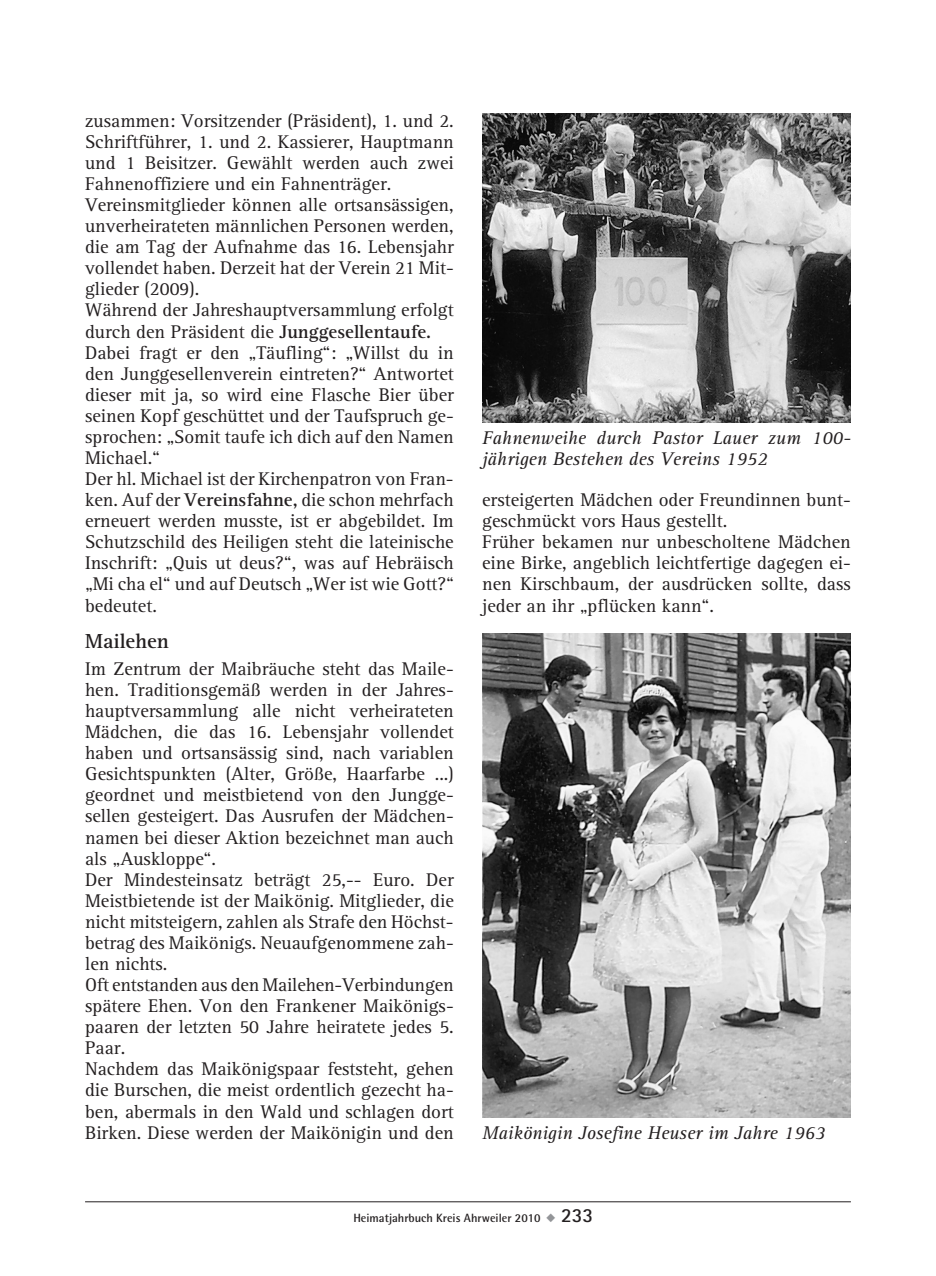
<style>
.page{position:relative;width:936px;height:1276px;background:#fff}
.page>*{position:absolute;margin:0;border:0;box-sizing:border-box;transform-origin:0 0}
.t1{font:700 21px "AT Rotis Serif";color:#231f20}
.t2{font:19px/21px "AT Rotis Serif";color:#231f20}
.t3{font:italic 19px/21px "AT Rotis Serif";color:#231f20}
.t4{font:700 12px "Rotis Semi Sans";color:#231f20}
.s1{font-weight:700}
.s2{color:#939598}
.s3{font-family:"Rotis Sans Serif";font-size:20px}
</style>
<div class="page">
<hr style="left:85px;top:1201px;width:765px;height:1px;background:#231f20">
<img style="left:482px;top:113px;width:368px;height:309px">
<img style="left:482px;top:633px;width:368px;height:484px">
<p class="t2" style="left:85px;top:111px;width:370px">zusammen: Vorsitzender (Präsident), 1. und 2.<br>Schriftführer, 1. und 2. Kassierer, Hauptmann und 1 Beisitzer. Gewählt werden auch zwei Fahnenoffiziere und ein Fahnenträger.<br>Vereinsmitglieder können alle ortsansässigen, unverheirateten männlichen Personen werden, die am Tag der Aufnahme das 16. Lebensjahr vollendet haben. Derzeit hat der Verein 21 Mit&shy;glieder (2009).<br>Während der Jahreshauptversammlung erfolgt durch den Präsident die <span class="s1">Junggesellentaufe.<br></span>Dabei fragt er den „Täufling“: „Willst du in den Junggesellenverein eintreten?“ Antwortet dieser mit ja, so wird eine Flasche Bier über seinen Kopf geschüttet und der Taufspruch ge&shy;sprochen: „Somit taufe ich dich auf den Namen Michael.“<br>Der hl. Michael ist der Kirchenpatron von Fran&shy;ken. Auf der <span class="s1">Vereinsfahne,</span> die schon mehrfach erneuert werden musste, ist er abgebildet. Im Schutzschild des Heiligen steht die lateinische Inschrift: „Quis ut deus?“, was auf Hebräisch „Mi cha el“ und auf Deutsch „Wer ist wie Gott?“ bedeutet.</p>
<p class="t1" style="left:85px;top:629px;width:85px">Mailehen</p>
<p class="t2" style="left:85px;top:658px;width:370px">Im Zentrum der Maibräuche steht das Maile&shy;hen. Traditionsgemäß werden in der Jahres&shy;hauptversammlung alle nicht verheirateten Mädchen, die das 16. Lebensjahr vollendet haben und ortsansässig sind, nach variablen Gesichtspunkten (Alter, Größe, Haarfarbe ...) geordnet und meistbietend von den Jungge&shy;sellen gesteigert. Das Ausrufen der Mädchen&shy;namen bei dieser Aktion bezeichnet man auch als „Auskloppe“.<br>Der Mindesteinsatz beträgt 25,-- Euro. Der Meistbietende ist der Maikönig. Mitglieder, die nicht mitsteigern, zahlen als Strafe den Höchst&shy;betrag des Maikönigs. Neuaufgenommene zah&shy;len nichts.<br>Oft entstanden aus den Mailehen-Verbindungen spätere Ehen. Von den Frankener Maikönigs&shy;paaren der letzten 50 Jahre heiratete jedes 5.<br>Paar.<br>Nachdem das Maikönigspaar feststeht, gehen die Burschen, die meist ordentlich gezecht ha&shy;ben, abermals in den Wald und schlagen dort Birken. Diese werden der Maikönigin und den</p>
<p class="t3" style="left:482px;top:427px;width:370px">Fahnenweihe durch Pastor Lauer zum 100- jährigen Bestehen des Vereins 1952</p>
<p class="t2" style="left:482px;top:490px;width:370px">ersteigerten Mädchen oder Freundinnen bunt&shy;geschmückt vors Haus gestellt.<br>Früher bekamen nur unbescholtene Mädchen eine Birke, angeblich leichtfertige dagegen ei&shy;nen Kirschbaum, der ausdrücken sollte, dass jeder an ihr „pflücken kann“.</p>
<p class="t3" style="left:482px;top:1123px;width:345px">Maikönigin Josefine Heuser im Jahre 1963</p>
<p class="t4" style="left:353px;top:1210px;width:241px">Heimatjahrbuch Kreis Ahrweiler 2010 <span class="s2">◆</span> <span class="s3">233</span></p>
</div>
